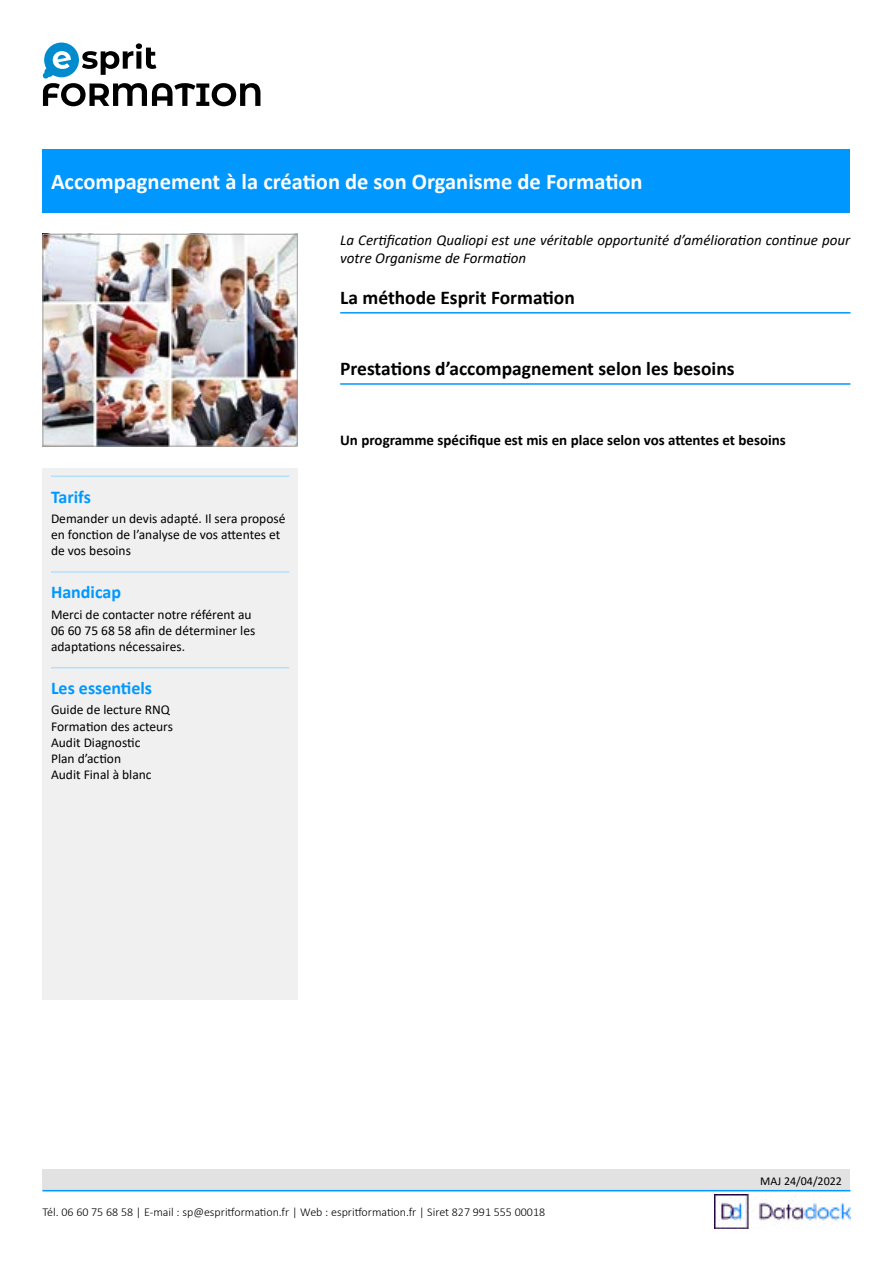
<style>
.page{position:relative;width:893px;height:1263px;background:#fff}
.page>*{position:absolute;margin:0;border:0;box-sizing:border-box;transform-origin:0 0}
.t1{font:700 22.5px "Calibri";color:#fff}
.t2{font:700 19.5px "Calibri";color:#000}
.t3{font:700 18px "Calibri";color:#0098ff}
.t4{font:italic 15px/18px "Calibri";color:#000}
.t5{font:700 15px "Calibri";color:#000}
.t6{font:13.5px/16.2px "Calibri";color:#000}
.t7{font:300 12px "Calibri";color:#000}
.t8{font:12px "Calibri";color:#000}
</style>
<div class="page">
<div style="left:43px;top:1169px;width:807px;height:22px;background:#e2e2e2"></div>
<div style="left:43px;top:468px;width:255px;height:531px;background:#f0f0f0"></div>
<svg style="left:43px;top:43px;width:217px;height:63px"></svg>
<hr style="left:43px;top:1190px;width:807px;height:1px;background:#0098ff">
<img style="left:714px;top:1195px;width:136px;height:34px">
<hr style="left:51px;top:475px;width:238px;height:2px;background:#b3e0ff">
<hr style="left:51px;top:571px;width:238px;height:2px;background:#b3e0ff">
<hr style="left:51px;top:667px;width:238px;height:1px;background:#b3e0ff">
<hr style="left:340px;top:312px;width:510px;height:2px;background:#0098ff">
<hr style="left:340px;top:383px;width:510px;height:2px;background:#0098ff">
<div style="left:43px;top:149px;width:807px;height:64px;background:#0098ff"></div>
<img style="left:45px;top:236px;width:251px;height:208px">
<div style="left:43px;top:234px;width:255px;height:212px;border:1px solid #9d9d9c"></div>
<h1 class="t1" style="left:51px;top:166px;width:593px">Accompagnement à la création de son Organisme de Formation</h1>
<p class="t4" style="left:340px;top:230px;width:512px">La Certification Qualiopi est une véritable opportunité d’amélioration continue pour votre Organisme de Formation</p>
<h2 class="t2" style="left:340px;top:283px;width:236px">La méthode Esprit Formation</h2>
<h2 class="t2" style="left:340px;top:354px;width:396px">Prestations d’accompagnement selon les besoins</h2>
<h3 class="t3" style="left:51px;top:484px;width:41px">Tarifs</h3>
<p class="t6" style="left:51px;top:510px;width:236px">Demander un devis adapté. Il sera proposé en fonction de l’analyse de vos attentes et de vos besoins</p>
<h3 class="t3" style="left:51px;top:579px;width:71px">Handicap</h3>
<p class="t6" style="left:51px;top:606px;width:206px">Merci de contacter notre référent au<br>06 60 75 68 58 afin de déterminer les adaptations nécessaires.</p>
<h3 class="t3" style="left:51px;top:675px;width:103px">Les essentiels</h3>
<p class="t6" style="left:51px;top:701px;width:124px">Guide de lecture RNQ<br>Formation des acteurs<br>Audit Diagnostic<br>Plan d’action<br>Audit Final à blanc</p>
<p class="t5" style="left:340px;top:429px;width:447px">Un programme spécifique est mis en place selon vos attentes et besoins</p>
<p class="t8" style="left:760px;top:1172px;width:83px">MAJ 24/04/2022</p>
<p class="t7" style="left:43px;top:1205px;width:504px">Tél. 06 60 75 68 58 | E-mail : sp@espritformation.fr | Web : espritformation.fr | Siret 827 991 555 00018</p>
</div>
